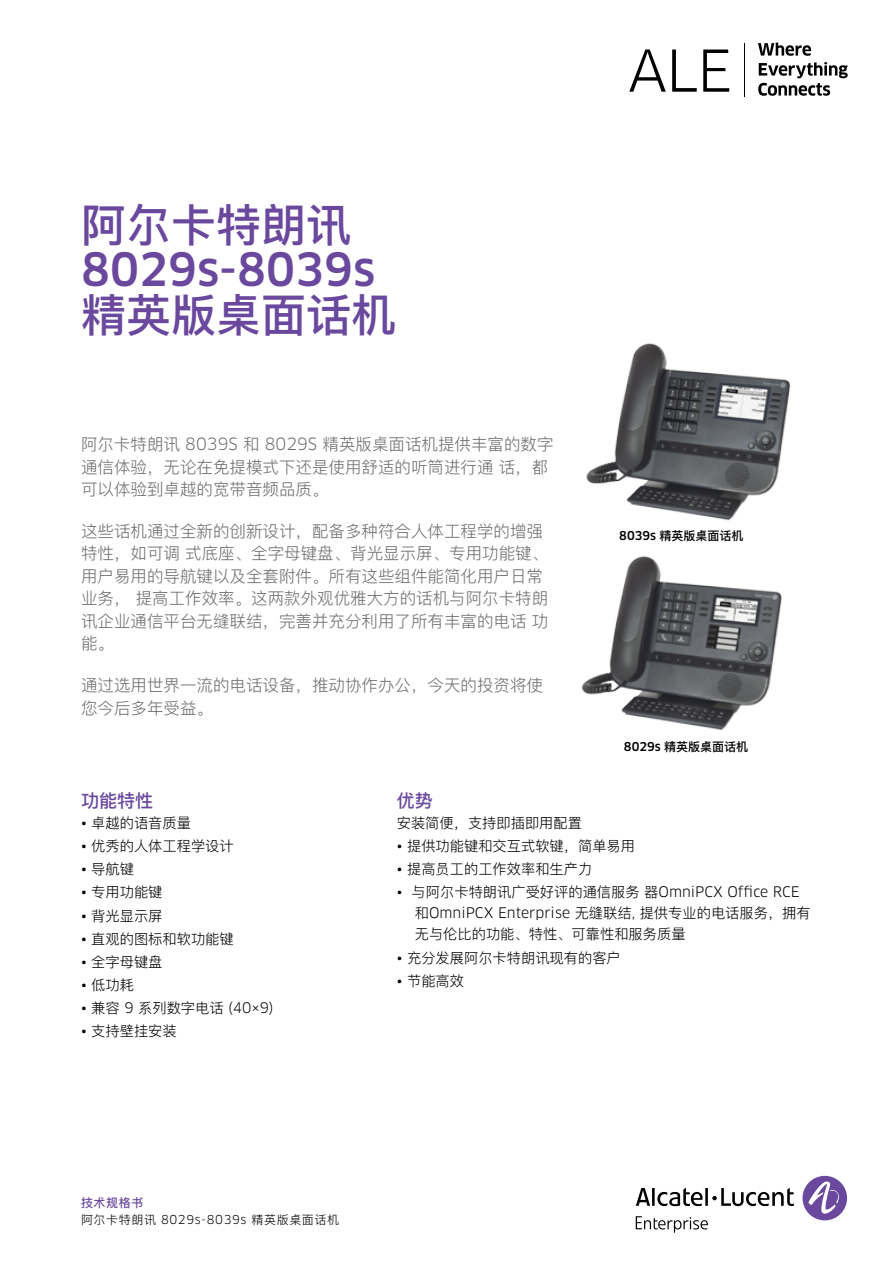
<style>
.page{position:relative;width:893px;height:1263px;background:#fff}
.page>*{position:absolute;margin:0;border:0;box-sizing:border-box;transform-origin:0 0}
.t1{font:45px "Ping Fang SC Bold";color:#6a489d}
.t2{font:500 45px "Clan OT";color:#6a489d}
.t3{font:18px "Ping Fang SC Bold";color:#6a489d}
.t4{font:16.5px/22.5px "Ping Fang SC Regular";color:#6d6e71}
.t5{font:14.25px "Ping Fang SC Regular";color:#000}
.t6{font:14.25px/21px "Clan OT";color:#000}
.t7{font:12px "Ping Fang SC Regular";letter-spacing:.05em;color:#000}
.t8{font:12px "Ping Fang SC Bold";color:#000}
.t9{font:12px "Ping Fang SC Bold";letter-spacing:.05em;color:#6a489d}
.s1{font-family:"Clan OT"}
.s2{font-family:"Clan OT";font-weight:500}
.s3{font-family:"Ping Fang SC Regular"}
</style>
<div class="page">
<svg style="left:758px;top:43px;width:53px;height:13px"></svg>
<svg style="left:758px;top:62px;width:90px;height:34px"></svg>
<svg style="left:629px;top:50px;width:37px;height:42px"></svg>
<svg style="left:672px;top:50px;width:25px;height:42px"></svg>
<svg style="left:703px;top:50px;width:26px;height:42px"></svg>
<hr style="left:744px;top:43px;width:1px;height:53px;background:#000">
<div style="left:802px;top:1176px;width:45px;height:44px;background:#6a489d;border-radius:50%"></div>
<svg style="left:808px;top:1181px;width:34px;height:33px"></svg>
<svg style="left:636px;top:1188px;width:158px;height:18px"></svg>
<svg style="left:636px;top:1216px;width:72px;height:16px"></svg>
<img style="left:586px;top:343px;width:205px;height:178px">
<img style="left:582px;top:556px;width:200px;height:175px">
<h1 class="t1" style="left:81px;top:198px;width:271px">阿尔卡特朗讯</h1>
<h1 class="t2" style="left:81px;top:243px;width:296px">8029s-8039s</h1>
<h1 class="t1" style="left:81px;top:288px;width:316px">精英版桌面话机</h1>
<p class="t4" style="left:81px;top:433px;width:474px">阿尔卡特朗讯 <span class="s1">8039S</span> 和 <span class="s1">8029S</span> 精英版桌面话机提供丰富的数字通信体验，无论在免提模式下还是使用舒适的听筒进行通话，都可以体验到卓越的宽带音频品质。</p>
<p class="t4" style="left:81px;top:520px;width:469px">这些话机通过全新的创新设计，配备多种符合人体工程学的增强特性，如可调式底座、全字母键盘、背光显示屏、专用功能键、用户易用的导航键以及全套附件。所有这些组件能简化用户日常业务，提高工作效率。这两款外观优雅大方的话机与阿尔卡特朗讯企业通信平台无缝联结，完善并充分利用了所有丰富的电话功能。</p>
<p class="t4" style="left:81px;top:674px;width:463px">通过选用世界一流的电话设备，推动协作办公，今天的投资将使您今后多年受益。</p>
<p class="t8" style="left:619px;top:529px;width:126px"><span class="s2">8039s</span> 精英版桌面话机</p>
<p class="t8" style="left:624px;top:739px;width:126px"><span class="s2">8029s</span> 精英版桌面话机</p>
<p class="t3" style="left:81px;top:790px;width:73px">功能特性</p>
<p class="t5" style="left:81px;top:814px;width:112px"><span class="s1">•</span> 卓越的语音质量</p>
<p class="t5" style="left:81px;top:837px;width:154px"><span class="s1">•</span> 优秀的人体工程学设计</p>
<p class="t5" style="left:81px;top:861px;width:55px"><span class="s1">•</span> 导航键</p>
<p class="t5" style="left:81px;top:884px;width:83px"><span class="s1">•</span> 专用功能键</p>
<p class="t5" style="left:81px;top:907px;width:83px"><span class="s1">•</span> 背光显示屏</p>
<p class="t5" style="left:81px;top:930px;width:154px"><span class="s1">•</span> 直观的图标和软功能键</p>
<p class="t5" style="left:81px;top:953px;width:83px"><span class="s1">•</span> 全字母键盘</p>
<p class="t5" style="left:81px;top:976px;width:55px"><span class="s1">•</span> 低功耗</p>
<p class="t6" style="left:81px;top:997px;width:194px">• <span class="s3">兼容</span> 9 <span class="s3">系列数字电话</span> (40×9)</p>
<p class="t5" style="left:81px;top:1023px;width:97px"><span class="s1">•</span> 支持壁挂安装</p>
<p class="t3" style="left:397px;top:790px;width:37px">优势</p>
<p class="t5" style="left:397px;top:814px;width:187px">安装简便，支持即插即用配置</p>
<p class="t5" style="left:397px;top:837px;width:240px"><span class="s1">•</span> 提供功能键和交互式软键，简单易用</p>
<p class="t5" style="left:397px;top:861px;width:197px"><span class="s1">•</span> 提高员工的工作效率和生产力</p>
<p class="t6" style="left:415px;top:882px;width:397px;text-indent:-18px">• <span class="s3">与阿尔卡特朗讯广受好评的通信服务器</span>OmniPCX Office RCE<span class="s3">和</span>OmniPCX Enterprise <span class="s3">无缝联结</span>, <span class="s3">提供专业的电话服务，拥有</span></p>
<p class="t5" style="left:415px;top:926px;width:272px">无与伦比的功能、特性、可靠性和服务质量</p>
<p class="t5" style="left:397px;top:949px;width:226px"><span class="s1">•</span> 充分发展阿尔卡特朗讯现有的客户</p>
<p class="t5" style="left:397px;top:972px;width:69px"><span class="s1">•</span> 节能高效</p>
<p class="t9" style="left:81px;top:1196px;width:64px">技术规格书</p>
<p class="t7" style="left:81px;top:1212px;width:260px">阿尔卡特朗讯 <span class="s1">8029s-8039s</span> 精英版桌面话机</p>
</div>
